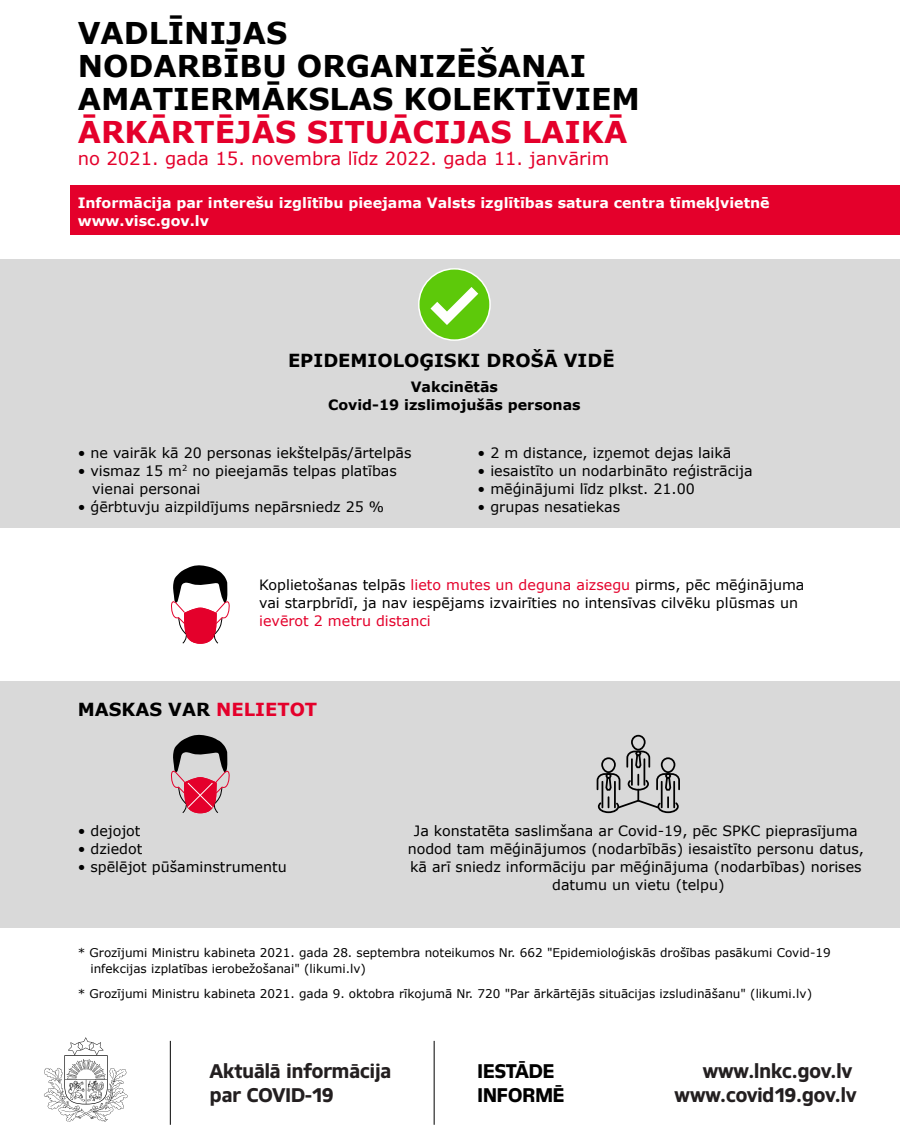
<style>
.page{position:relative;width:900px;height:1140px;background:#fff}
.page>*{position:absolute;margin:0;border:0;box-sizing:border-box;transform-origin:0 0}
.t1{font:700 30px/33px "Verdana";color:#000}
.t2{font:700 30px "Verdana";color:#e4002b}
.t3{font:700 19.73px/23.7px "Robusta TL Pro";color:#231f20}
.t4{font:700 19.73px/23.7px "Robusta TL Pro";color:#000}
.t5{font:18px "Verdana";color:#e4002b}
.t6{font:700 18px "Verdana";color:#000}
.t7{font:14.25px/18px "Verdana";color:#000}
.t8{font:700 14.25px/18px "Verdana";color:#fff}
.t9{font:700 14.25px/18px "Verdana";color:#000;text-align:center}
.t10{font:14.25px "Verdana";color:#e4002b}
.t11{font:12px/15.8px "Verdana";color:#000}
.s1{color:#e4002b}
</style>
<div class="page">
<div style="left:0;top:258px;width:900px;height:269px;background:#d9d9d9"></div>
<hr style="left:170px;top:1041px;width:1px;height:83px;background:#000">
<hr style="left:434px;top:1041px;width:1px;height:83px;background:#000">
<svg style="left:44px;top:1037px;width:84px;height:84px"></svg>
<div style="left:70px;top:185px;width:830px;height:50px;background:#e4002b"></div>
<svg style="left:418px;top:268px;width:73px;height:73px"></svg>
<div style="left:0;top:681px;width:900px;height:246px;background:#d9d9d9"></div>
<svg style="left:171px;top:734px;width:59px;height:80px"></svg>
<svg style="left:597px;top:735px;width:83px;height:78px"></svg>
<svg style="left:171px;top:565px;width:59px;height:79px"></svg>
<h1 class="t1" style="left:78px;top:16px;width:564px">VADLĪNIJAS<br>NODARBĪBU ORGANIZĒŠANAI<br>AMATIERMĀKSLAS KOLEKTĪVIEM</h1>
<h1 class="t2" style="left:78px;top:111px;width:551px">ĀRKĀRTĒJĀS SITUĀCIJAS LAIKĀ</h1>
<p class="t5" style="left:78px;top:146px;width:533px">no 2021. gada 15. novembra līdz 2022. gada 11. janvārim</p>
<p class="t8" style="left:78px;top:194px;width:694px">Informācija par interešu izglītību pieejama Valsts izglītības satura centra tīmekļvietnē www.visc.gov.lv</p>
<p class="t6" style="left:288px;top:347px;width:328px">EPIDEMIOLOĢISKI DROŠĀ VIDĒ</p>
<p class="t9" style="left:328px;top:378px;width:254px">Vakcinētās<br>Covid-19 izslimojušās personas</p>
<p class="t7" style="left:78px;top:443px;width:335px">• ne vairāk kā 20 personas iekštelpās/ārtelpās</p>
<p class="t7" style="left:92px;top:461px;width:306px;text-indent:-14px">• vismaz 15 m<sup>2</sup> no pieejamās telpas platības vienai personai</p>
<p class="t7" style="left:78px;top:497px;width:308px">• ģērbtuvju aizpildījums nepārsniedz 25 %</p>
<p class="t7" style="left:478px;top:443px;width:255px">• 2 m distance, izņemot dejas laikā</p>
<p class="t7" style="left:478px;top:461px;width:277px">• iesaistīto un nodarbināto reģistrācija</p>
<p class="t7" style="left:478px;top:479px;width:219px">• mēģinājumi līdz plkst. 21.00</p>
<p class="t7" style="left:478px;top:497px;width:144px">• grupas nesatiekas</p>
<p class="t7" style="left:259px;top:576px;width:547px">Koplietošanas telpās <span class="s1">lieto mutes un deguna aizsegu</span> pirms, pēc mēģinājuma vai starpbrīdī, ja nav iespējams izvairīties no intensīvas cilvēku plūsmas un</p>
<p class="t10" style="left:259px;top:611px;width:173px">ievērot 2 metru distanci</p>
<p class="t6" style="left:78px;top:696px;width:241px">MASKAS VAR <span class="s1">NELIETOT</span></p>
<p class="t7" style="left:78px;top:821px;width:64px">• dejojot</p>
<p class="t7" style="left:78px;top:839px;width:66px">• dziedot</p>
<p class="t7" style="left:78px;top:857px;width:210px">• spēlējot pūšaminstrumentu</p>
<p class="t7" style="left:408px;top:821px;width:458px;text-align:center">Ja konstatēta saslimšana ar Covid-19, pēc SPKC pieprasījuma nodod tam mēģinājumos (nodarbībās) iesaistīto personu datus, kā arī sniedz informāciju par mēģinājuma (nodarbības) norises datumu un vietu (telpu)</p>
<p class="t11" style="left:90px;top:944px;width:742px;text-indent:-13px">* Grozījumi Ministru kabineta 2021. gada 28. septembra noteikumos Nr. 662 "Epidemioloģiskās drošības pasākumi Covid-19 infekcijas izplatības ierobežošanai" (likumi.lv)</p>
<p class="t11" style="left:78px;top:986px;width:736px">* Grozījumi Ministru kabineta 2021. gada 9. oktobra rīkojumā Nr. 720 "Par ārkārtējās situācijas izsludināšanu" (likumi.lv)</p>
<h2 class="t3" style="left:210px;top:1059px;width:183px">Aktuālā informācija par COVID-19</h2>
<h2 class="t4" style="left:478px;top:1059px;width:88px">IESTĀDE<br>INFORMĒ</h2>
<h2 class="t3" style="left:675px;top:1059px;width:183px;text-align:right">www.lnkc.gov.lv www.covid19.gov.lv</h2>
</div>
